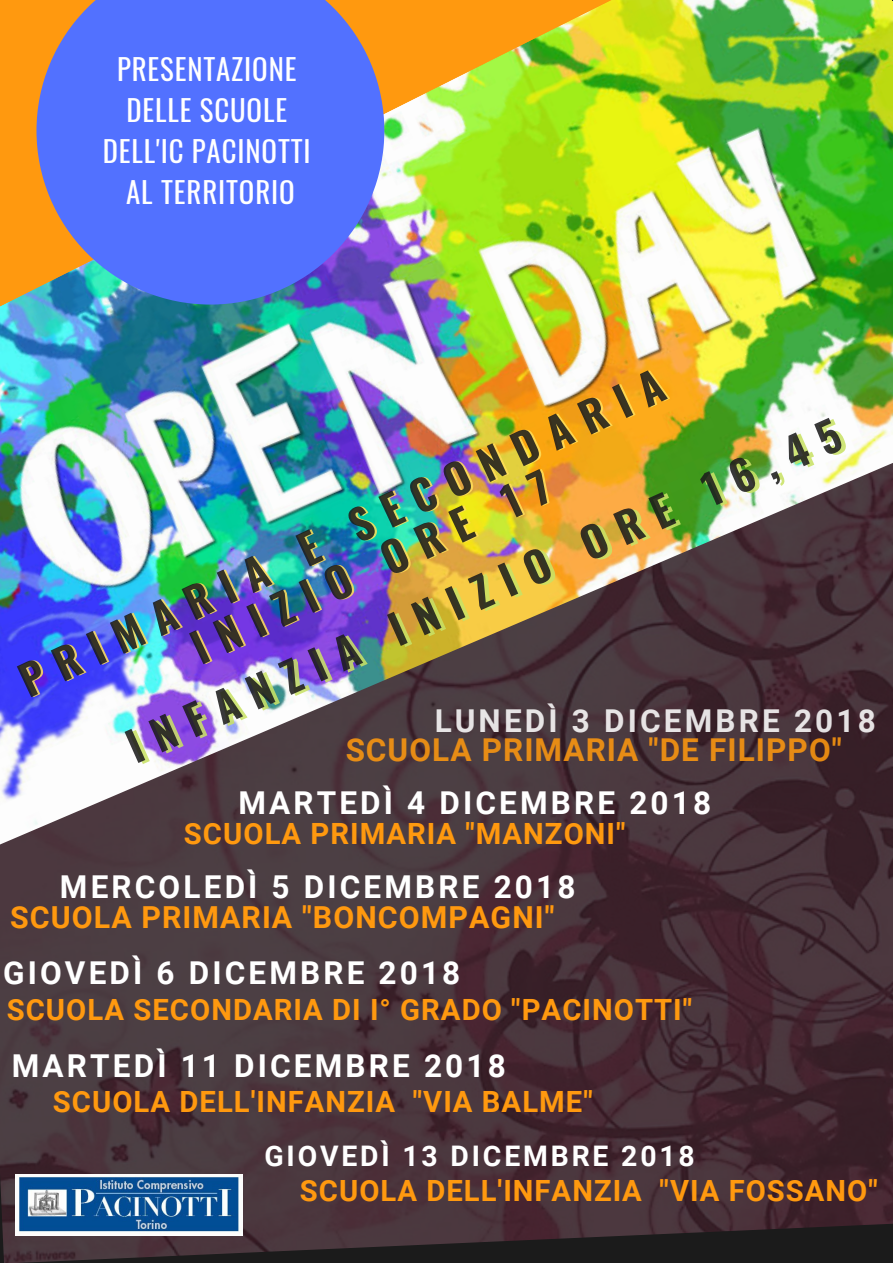
<style>
.page{position:relative;width:893px;height:1263px;background:#fff}
.page>*{position:absolute;margin:0;border:0;box-sizing:border-box;transform-origin:0 0}
.t1{font:700 42px/43.3px "Oswald";color:#1b1b1b;text-align:center}
.t2{font:700 31.5px "Roboto";letter-spacing:.1em;color:#fff}
.t3{font:700 31.5px "Roboto";letter-spacing:.035em;color:#ff990f}
.t4{font:700 30.38px "Roboto";letter-spacing:.035em;color:#ff990f}
.t5{font:700 29.25px "Roboto";letter-spacing:.035em;color:#ff990f}
.t6{font:28.88px/41.1px "Oswald";letter-spacing:.03em;color:#fff;text-align:center}
.t7{font:700 28.35px "Roboto";letter-spacing:.1em;color:#fff}
</style>
<div class="page">
<img style="left:0;top:844px;width:893px;height:419px">
<img style="left:0;top:0;width:893px;height:844px">
<img style="left:0;top:0;width:612px;height:307px">
<svg style="left:36px;top:0;width:348px;height:305px;background:#5f74e6"></svg>
<img style="left:16px;top:1174px;width:227px;height:61px">
<p class="t6" style="left:103px;top:47px;width:209px">PRESENTAZIONE<br>DELLE SCUOLE<br>DELL'IC PACINOTTI<br>AL TERRITORIO</p>
<h1 class="t1" style="left:11px;top:661px;width:708px;rotate:-25deg">PRIMARIA E SECONDARIA<br>INIZIO ORE 17</h1>
<h1 class="t1" style="left:119px;top:727px;width:778px;rotate:-24deg">INFANZIA INIZIO ORE 16,45</h1>
<p class="t2" style="left:434px;top:702px;width:443px">LUNEDÌ 3 DICEMBRE 2018</p>
<p class="t3" style="left:345px;top:732px;width:498px">SCUOLA PRIMARIA "DE FILIPPO"</p>
<p class="t2" style="left:238px;top:785px;width:474px">MARTEDÌ 4 DICEMBRE 2018</p>
<p class="t5" style="left:184px;top:817px;width:443px">SCUOLA PRIMARIA "MANZONI"</p>
<p class="t2" style="left:60px;top:868px;width:517px">MERCOLEDÌ 5 DICEMBRE 2018</p>
<p class="t4" style="left:10px;top:900px;width:546px">SCUOLA PRIMARIA "BONCOMPAGNI"</p>
<p class="t2" style="left:3px;top:955px;width:459px">GIOVEDÌ 6 DICEMBRE 2018</p>
<p class="t5" style="left:7px;top:992px;width:687px">SCUOLA SECONDARIA DI I° GRADO "PACINOTTI"</p>
<p class="t2" style="left:12px;top:1048px;width:495px">MARTEDÌ 11 DICEMBRE 2018</p>
<p class="t5" style="left:53px;top:1084px;width:541px">SCUOLA DELL'INFANZIA "VIA BALME"</p>
<p class="t7" style="left:264px;top:1139px;width:432px">GIOVEDÌ 13 DICEMBRE 2018</p>
<p class="t5" style="left:300px;top:1174px;width:579px">SCUOLA DELL'INFANZIA "VIA FOSSANO"</p>
</div>
